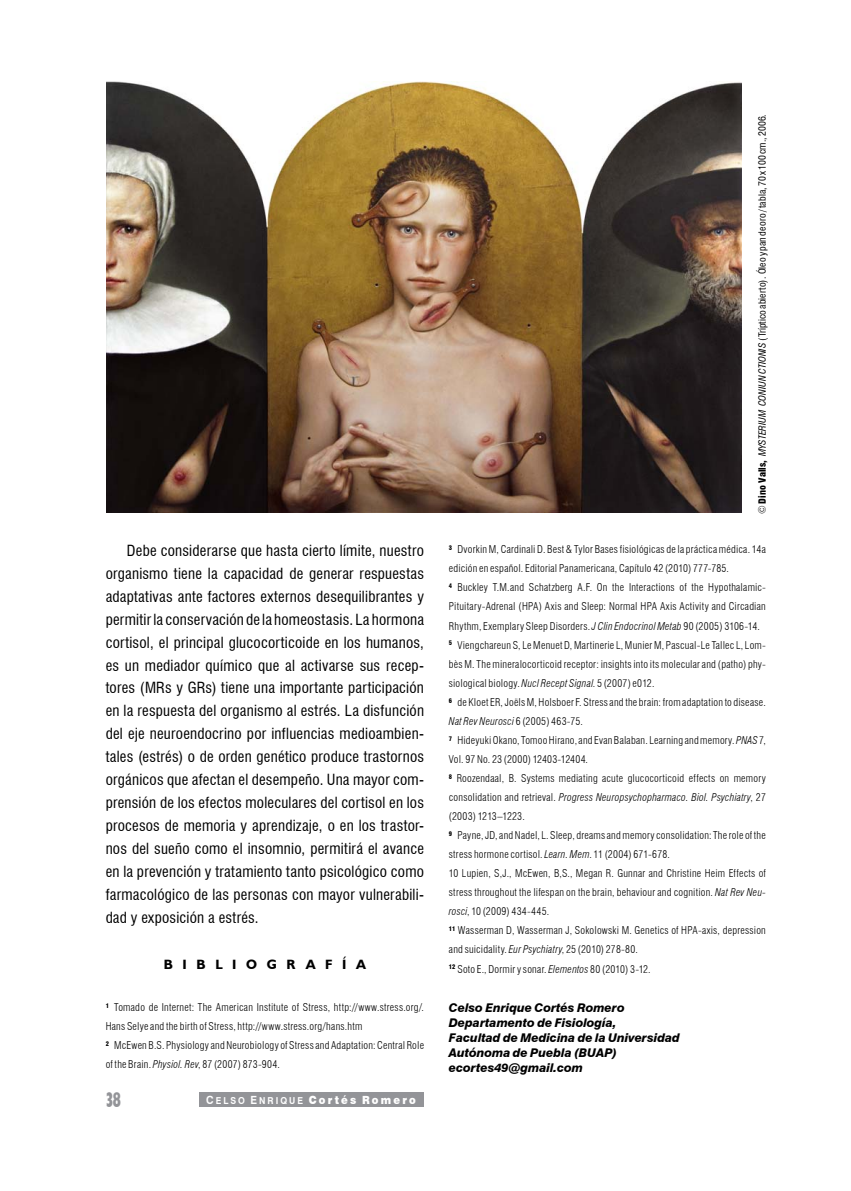
<style>
.page{position:relative;width:851px;height:1191px;background:#fff}
.page>*{position:absolute;margin:0;border:0;box-sizing:border-box;transform-origin:0 0}
.t1{font:700 condensed 21px "Humanist 521 BT Xtra";color:#939498;scale:.75 1}
.t2{font:condensed 15px/23px "Swiss 721 BT";letter-spacing:.015em;color:#000;text-align:justify}
.t3{font:700 13.5px "Humanist 521 BT";letter-spacing:.715em;color:#000}
.t4{font:italic 800 12px/15px "Swiss 721 BT";letter-spacing:-.005em;color:#000}
.t5{font:900 11.25px "Swiss 721 BT";letter-spacing:.22em;color:#fff;scale:.9 1}
.t6{font:300 condensed 10.5px/19px "Swiss 721 BT";letter-spacing:.025em;color:#000}
.t7{font:condensed 9.75px "Swiss 721 BT";letter-spacing:.005em;color:#000}
.s1{font-style:italic}
.s2{font-weight:700}
.s3{font-weight:700;font-size:9.6px}
.s4{font-weight:300;font-stretch:normal;font-size:10.5px}
.s5{font-weight:900}
</style>
<div class="page">
<div style="left:199px;top:1092px;width:224px;height:14px;background:#939498"></div>
<img style="left:106px;top:82px;width:635px;height:431px">
<p class="t2" style="left:106px;top:539px;width:320px;text-indent:21px">Debe considerarse que hasta cierto límite, nuestro organismo tiene la capacidad de generar respuestas adaptativas ante factores externos desequilibrantes y permitir la conservación de la homeostasis. La hormona cortisol, el principal glucocorticoide en los humanos, es un mediador químico que al activarse sus recep&shy;tores (MRs y GRs) tiene una importante participación en la respuesta del organismo al estrés. La disfunción del eje neuroendocrino por influencias medioambien&shy;tales (estrés) o de orden genético produce trastornos orgánicos que afectan el desempeño. Una mayor com&shy;prensión de los efectos moleculares del cortisol en los procesos de memoria y aprendizaje, o en los trastor&shy;nos del sueño como el insomnio, permitirá el avance en la prevención y tratamiento tanto psicológico como farmacológico de las personas con mayor vulnerabili&shy;dad y exposición a estrés.</p>
<p class="t3" style="left:164px;top:956px;width:203px">BIBLIOGRAFÍA</p>
<p class="t6" style="left:106px;top:997px;width:320px"><sup>1</sup> Tomado de Internet: The American Institute of Stress, http://www.stress.org/.<br>Hans Selye and the birth of Stress, http://www.stress.org/hans.htm<br><sup>2</sup> McEwen B.S. Physiology and Neurobiology of Stress and Adaptation: Central Role of the Brain. <span class="s1">Physiol. Rev</span>, 87 (2007) 873-904.</p>
<h1 class="t1" style="left:106px;top:1086px;width:21px">38</h1>
<p class="t5" style="left:206px;top:1092px;width:234px"><span class="s2">C</span><span class="s3">ELSO</span> <span class="s2">E</span><span class="s3">NRIQUE</span> Cortés Romero</p>
<p class="t7" style="left:756px;top:514px;width:401px;rotate:-90deg"><span class="s4">©</span> <span class="s5">Dino Valls,</span> <span class="s1">MYSTERIUM CONIUN CTIONIS</span> (Tríptico abierto). Óleo y pan de oro / tabla, 70 x 100 cm., 2006.</p>
<p class="t6" style="left:449px;top:540px;width:318px"><sup>3</sup> Dvorkin M, Cardinali D. Best &amp; Tylor Bases fisiológicas de la práctica médica. 14a edición en español. Editorial Panamericana, Capítulo 42 (2010) 777-785.<br><sup>4</sup> Buckley T.M.and Schatzberg A.F. On the Interactions of the Hypothalamic-Pituitary-Adrenal (HPA) Axis and Sleep: Normal HPA Axis Activity and Circadian Rhythm, Exemplary Sleep Disorders. <span class="s1">J Clin Endocrinol Metab</span> 90 (2005) 3106-14.<br><sup>5</sup> Viengchareun S, Le Menuet D, Martinerie L, Munier M, Pascual-Le Tallec L, Lom&shy;bès M. The mineralocorticoid receptor: insights into its molecular and (patho) phy&shy;siological biology. <span class="s1">Nucl Recept Signal</span>. 5 (2007) e012.<br><sup>6</sup> de Kloet ER, Joëls M, Holsboer F. Stress and the brain: from adaptation to disease.<br><span class="s1">Nat Rev Neurosci</span> 6 (2005) 463-75.<br><sup>7</sup> Hideyuki Okano, Tomoo Hirano, and Evan Balaban. Learning and memory. <span class="s1">PNAS</span> 7, Vol. 97 No. 23 (2000) 12403-12404.<br><sup>8</sup> Roozendaal, B. Systems mediating acute glucocorticoid effects on memory consolidation and retrieval. <span class="s1">Progress Neuropsychopharmaco. Biol. Psychiatry</span>, 27 (2003) 1213–1223.<br><sup>9</sup> Payne, JD, and Nadel, L. Sleep, dreams and memory consolidation: The role of the stress hormone cortisol. <span class="s1">Learn. Mem</span>. 11 (2004) 671-678.<br>10 Lupien, S,J., McEwen, B,S., Megan R. Gunnar and Christine Heim Effects of stress throughout the lifespan on the brain, behaviour and cognition. <span class="s1">Nat Rev Neu&shy;rosci</span>, 10 (2009) 434-445.<br><sup>11</sup> Wasserman D, Wasserman J, Sokolowski M. Genetics of HPA-axis, depression and suicidality. <span class="s1">Eur Psychiatry</span>, 25 (2010) 278-80.<br><sup>12</sup> Soto E., Dormir y sonar. <span class="s1">Elementos</span> 80 (2010) 3-12.</p>
<p class="t4" style="left:449px;top:999px;width:232px">Celso Enrique Cortés Romero<br>Departamento de Fisiología,<br>Facultad de Medicina de la Universidad<br>Autónoma de Puebla (BUAP) ecortes49@gmail.com</p>
</div>
